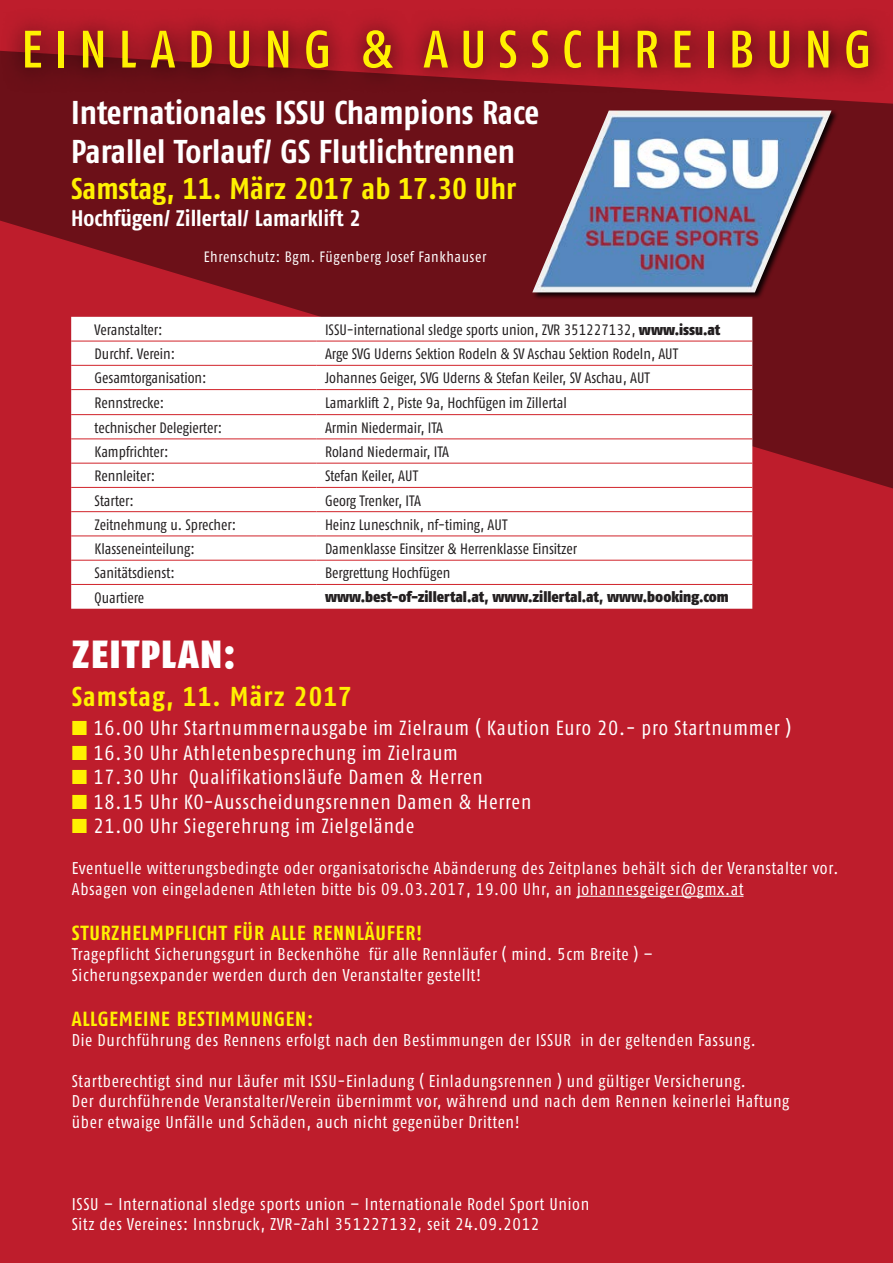
<style>
.page{position:relative;width:893px;height:1263px;background:#be1d2c}
.page>*{position:absolute;margin:0;border:0;box-sizing:border-box;transform-origin:0 0}
.t1{font:52.5px "Fago Co Med Tf";letter-spacing:.225em;color:#fff101}
.t2{font:39.15px "Fago Co Black Tf";letter-spacing:.04em;color:#fff}
.t3{font:33px/39.6px "Fago Co Bold Tf";color:#fff}
.t4{font:30px "Fago Co Bold Tf";color:#fff101}
.t5{font:27.3px "Fago Co Bold Tf";letter-spacing:.04em;color:#fff101}
.t6{font:22.5px "Fago Co Bold Tf";color:#fff}
.t7{font:20.4px "Fago Co Regular Tf";letter-spacing:.04em;color:#fff}
.t8{font:20.4px "Fago Co Bold Tf";letter-spacing:.04em;color:#fff101}
.t9{font:17.1px/20.4px "Fago Co Regular Tf";letter-spacing:.04em;color:#fff}
.t10{font:15px "Fago Co Regular Tf";color:#231f20}
.t11{font:15px "Fago Co Black Tf";color:#231f20}
.t12{font:15px "Fago Co Regular Tf";letter-spacing:.04em;color:#fff}
.s1{font-family:"Fago Co Black Tf"}
.s2{color:#fff101}
</style>
<div class="page">
<svg style="left:0;top:50px;width:893px;height:461px;fill:#6c1018"></svg>
<svg style="left:2px;top:20px;width:891px;height:74px"></svg>
<svg style="left:531px;top:109px;width:308px;height:191px;background:#60161c"></svg>
<img style="left:532px;top:111px;width:299px;height:181px">
<div style="left:71px;top:317px;width:681px;height:292px;background:#fff"></div>
<hr style="left:71px;top:341px;width:245px;height:1px;background:#d1232a">
<hr style="left:316px;top:341px;width:436px;height:1px;background:#d1232a">
<hr style="left:71px;top:365px;width:245px;height:1px;background:#d1232a">
<hr style="left:316px;top:365px;width:436px;height:1px;background:#d1232a">
<hr style="left:71px;top:389px;width:245px;height:1px;background:#d1232a">
<hr style="left:316px;top:389px;width:436px;height:1px;background:#d1232a">
<hr style="left:71px;top:414px;width:245px;height:1px;background:#d1232a">
<hr style="left:316px;top:414px;width:436px;height:1px;background:#d1232a">
<hr style="left:71px;top:438px;width:245px;height:1px;background:#d1232a">
<hr style="left:316px;top:438px;width:436px;height:1px;background:#d1232a">
<hr style="left:71px;top:463px;width:245px;height:1px;background:#d1232a">
<hr style="left:316px;top:463px;width:436px;height:1px;background:#d1232a">
<hr style="left:71px;top:487px;width:245px;height:1px;background:#d1232a">
<hr style="left:316px;top:487px;width:436px;height:1px;background:#d1232a">
<hr style="left:71px;top:511px;width:245px;height:1px;background:#d1232a">
<hr style="left:316px;top:511px;width:436px;height:1px;background:#d1232a">
<hr style="left:71px;top:535px;width:245px;height:1px;background:#d1232a">
<hr style="left:316px;top:535px;width:436px;height:1px;background:#d1232a">
<hr style="left:71px;top:560px;width:245px;height:1px;background:#d1232a">
<hr style="left:316px;top:560px;width:436px;height:1px;background:#d1232a">
<hr style="left:71px;top:584px;width:245px;height:1px;background:#d1232a">
<hr style="left:316px;top:584px;width:436px;height:1px;background:#d1232a">
<hr style="left:577px;top:896px;width:166px;height:1px;background:#fff">
<h1 class="t1" style="left:21px;top:19px;width:852px">EINLADUNG &amp; AUSSCHREIBUNG</h1>
<h3 class="t3" style="left:71px;top:92px;width:469px">Internationales ISSU Champions Race<br>Parallel Torlauf/ GS Flutlichtrennen</h3>
<h3 class="t4" style="left:71px;top:171px;width:446px">Samstag, 11. März 2017 ab 17.30 Uhr</h3>
<h3 class="t6" style="left:71px;top:205px;width:291px">Hochfügen/ Zillertal/ Lamarklift 2</h3>
<p class="t12" style="left:204px;top:249px;width:284px">Ehrenschutz: Bgm. Fügenberg Josef Fankhauser</p>
<p class="t10" style="left:95px;top:321px;width:70px">Veranstalter:</p>
<p class="t10" style="left:325px;top:321px;width:397px">ISSU-international sledge sports union, ZVR 351227132, <span class="s1">www.issu.at</span></p>
<p class="t10" style="left:95px;top:345px;width:82px">Durchf. Verein:</p>
<p class="t10" style="left:325px;top:345px;width:355px">Arge SVG Uderns Sektion Rodeln &amp; SV Aschau Sektion Rodeln, AUT</p>
<p class="t10" style="left:95px;top:370px;width:114px">Gesamtorganisation:</p>
<p class="t10" style="left:325px;top:370px;width:326px">Johannes Geiger, SVG Uderns &amp; Stefan Keiler, SV Aschau, AUT</p>
<p class="t10" style="left:95px;top:394px;width:71px">Rennstrecke:</p>
<p class="t10" style="left:325px;top:394px;width:243px">Lamarklift 2, Piste 9a, Hochfügen im Zillertal</p>
<p class="t10" style="left:95px;top:419px;width:129px">technischer Delegierter:</p>
<p class="t10" style="left:325px;top:419px;width:120px">Armin Niedermair, ITA</p>
<p class="t10" style="left:95px;top:443px;width:75px">Kampfrichter:</p>
<p class="t10" style="left:325px;top:443px;width:126px">Roland Niedermair, ITA</p>
<p class="t10" style="left:95px;top:468px;width:62px">Rennleiter:</p>
<p class="t10" style="left:325px;top:468px;width:94px">Stefan Keiler, AUT</p>
<p class="t10" style="left:95px;top:492px;width:41px">Starter:</p>
<p class="t10" style="left:325px;top:492px;width:97px">Georg Trenker, ITA</p>
<p class="t10" style="left:95px;top:516px;width:143px">Zeitnehmung u. Sprecher:</p>
<p class="t10" style="left:325px;top:516px;width:184px">Heinz Luneschnik, nf-timing, AUT</p>
<p class="t10" style="left:95px;top:540px;width:102px">Klasseneinteilung:</p>
<p class="t10" style="left:325px;top:540px;width:254px">Damenklasse Einsitzer &amp; Herrenklasse Einsitzer</p>
<p class="t10" style="left:95px;top:565px;width:82px">Sanitätsdienst:</p>
<p class="t10" style="left:325px;top:565px;width:127px">Bergrettung Hochfügen</p>
<p class="t10" style="left:95px;top:589px;width:51px">Quartiere</p>
<p class="t11" style="left:325px;top:588px;width:405px">www.best-of-zillertal.at, www.zillertal.at, www.booking.com</p>
<h2 class="t2" style="left:72px;top:631px;width:165px">ZEITPLAN:</h2>
<h3 class="t5" style="left:72px;top:680px;width:281px">Samstag, 11. März 2017</h3>
<p class="t7" style="left:72px;top:716px;width:721px"><span class="s2">■</span> 16.00 Uhr Startnummernausgabe im Zielraum ( Kaution Euro 20.- pro Startnummer )</p>
<p class="t7" style="left:72px;top:741px;width:387px"><span class="s2">■</span> 16.30 Uhr Athletenbesprechung im Zielraum</p>
<p class="t7" style="left:72px;top:765px;width:412px"><span class="s2">■</span> 17.30 Uhr Qualifikationsläufe Damen &amp; Herren</p>
<p class="t7" style="left:72px;top:790px;width:461px"><span class="s2">■</span> 18.15 Uhr KO-Ausscheidungsrennen Damen &amp; Herren</p>
<p class="t7" style="left:72px;top:814px;width:344px"><span class="s2">■</span> 21.00 Uhr Siegerehrung im Zielgelände</p>
<p class="t9" style="left:72px;top:858px;width:768px">Eventuelle witterungsbedingte oder organisatorische Abänderung des Zeitplanes behält sich der Veranstalter vor.<br>Absagen von eingeladenen Athleten bitte bis 09.03.2017, 19.00 Uhr, an johannesgeiger@gmx.at</p>
<p class="t8" style="left:72px;top:920px;width:352px">STURZHELMPFLICHT FÜR ALLE RENNLÄUFER!</p>
<p class="t9" style="left:72px;top:944px;width:583px">Tragepflicht Sicherungsgurt in Beckenhöhe für alle Rennläufer ( mind. 5cm Breite ) –<br>Sicherungsexpander werden durch den Veranstalter gestellt!</p>
<p class="t8" style="left:72px;top:1006px;width:243px">ALLGEMEINE BESTIMMUNGEN:</p>
<p class="t9" style="left:72px;top:1030px;width:685px">Die Durchführung des Rennens erfolgt nach den Bestimmungen der ISSUR in der geltenden Fassung.</p>
<p class="t9" style="left:72px;top:1070px;width:719px">Startberechtigt sind nur Läufer mit ISSU-Einladung ( Einladungsrennen ) und gültiger Versicherung.<br>Der durchführende Veranstalter/Verein übernimmt vor, während und nach dem Rennen keinerlei Haftung über etwaige Unfälle und Schäden, auch nicht gegenüber Dritten!</p>
<p class="t9" style="left:72px;top:1193px;width:519px">ISSU – International sledge sports union – Internationale Rodel Sport Union<br>Sitz des Vereines: Innsbruck, ZVR-Zahl 351227132, seit 24.09.2012</p>
</div>
